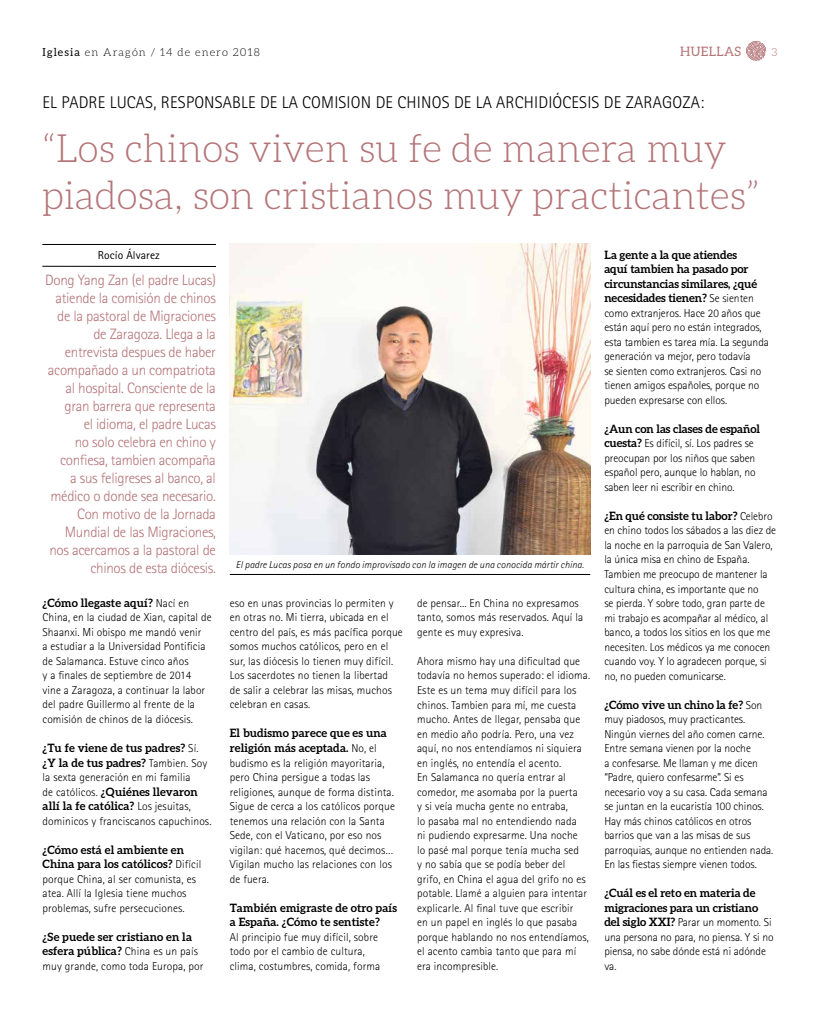
<style>
.page{position:relative;width:820px;height:1021px;background:#fff}
.page>*{position:absolute;margin:0;border:0;box-sizing:border-box;transform-origin:0 0}
.t1{font:300 39px/46.8px "Aleo";color:#b47478}
.t2{font:300 17px "Rotis Sans Serif";letter-spacing:.01em;color:#000}
.t3{font:300 15px/18px "Rotis Sans Serif";letter-spacing:-.02em;color:#b47478;text-align:right}
.t4{font:13px "Aleo";letter-spacing:.025em;color:#b47478}
.t5{font:300 11.5px/14.5px "Rotis Sans Serif";letter-spacing:.01em;color:#000}
.t6{font:700 11.5px/14.5px "Aleo";letter-spacing:.01em;color:#000}
.t7{font:11.5px "Rotis Sans Serif";letter-spacing:.01em;color:#000}
.t8{font:300 11px "Aleo";letter-spacing:.1em;color:#000}
.t9{font:300 11px "Aleo";color:#b47478}
.t10{font:italic 300 10px "Rotis Sans Serif";letter-spacing:.01em;color:#000}
.s1{font-weight:400}
.s2{font-family:"Rotis Sans Serif";font-weight:300}
.s3{font-family:"Aleo";font-weight:700}
</style>
<div class="page">
<svg style="left:746px;top:41px;width:19px;height:20px"></svg>
<img style="left:230px;top:243px;width:360px;height:311px">
<hr style="left:42px;top:244px;width:174px;height:1px;background:#000">
<hr style="left:42px;top:266px;width:174px;height:1px;background:#000">
<hr style="left:230px;top:574px;width:360px;height:1px;background:#000">
<p class="t8" style="left:43px;top:46px;width:219px"><span class="s1">Iglesia</span> en Aragón / 14 de enero 2018</p>
<p class="t4" style="left:680px;top:44px;width:63px">HUELLAS</p>
<p class="t9" style="left:771px;top:46px;width:7px">3</p>
<h2 class="t2" style="left:43px;top:93px;width:662px">EL PADRE LUCAS, RESPONSABLE DE LA COMISION DE CHINOS DE LA ARCHIDIÓCESIS DE ZARAGOZA:</h2>
<h1 class="t1" style="left:43px;top:125px;width:718px">“Los chinos viven su fe de manera muy piadosa, son cristianos muy practicantes”</h1>
<p class="t7" style="left:98px;top:248px;width:64px">Rocío Álvarez</p>
<p class="t3" style="left:45px;top:270px;width:172px">Dong Yang Zan (el padre Lucas) atiende la comisión de chinos de la pastoral de Migraciones de Zaragoza. Llega a la entrevista despues de haber acompañado a un compatriota al hospital. Consciente de la gran barrera que representa<br>el idioma, el padre Lucas<br>no solo celebra en chino y confiesa, tambien acompaña<br>a sus feligreses al banco, al médico o donde sea necesario.<br>Con motivo de la Jornada<br>Mundial de las Migraciones, nos acercamos a la pastoral de chinos de esta diócesis.</p>
<p class="t6" style="left:43px;top:595px;width:148px">¿Cómo llegaste aquí? <span class="s2">Nací en</span></p>
<p class="t5" style="left:43px;top:610px;width:170px">China, en la ciudad de Xian, capital de Shaanxi. Mi obispo me mandó venir<br>a estudiar a la Universidad Pontificia de Salamanca. Estuve cinco años<br>y a finales de septiembre de 2014 vine a Zaragoza, a continuar la labor del padre Guillermo al frente de la comisión de chinos de la diócesis.</p>
<p class="t6" style="left:43px;top:740px;width:166px">¿Tu fe viene de tus padres? <span class="s2">Sí. </span>¿Y la de tus padres? <span class="s2">Tambien. Soy</span></p>
<p class="t5" style="left:43px;top:769px;width:149px">la sexta generación en mi familia</p>
<p class="t6" style="left:43px;top:784px;width:157px"><span class="s2">de católicos.</span> ¿Quiénes llevaron allí la fe católica? <span class="s2">Los jesuitas,</span></p>
<p class="t5" style="left:43px;top:813px;width:170px">dominicos y franciscanos capuchinos.</p>
<p class="t6" style="left:43px;top:842px;width:160px">¿Cómo está el ambiente en<br>China para los católicos? <span class="s2">Difícil</span></p>
<p class="t5" style="left:43px;top:871px;width:155px">porque China, al ser comunista, es atea. Allí la Iglesia tiene muchos problemas, sufre persecuciones.</p>
<p class="t6" style="left:43px;top:929px;width:157px">¿Se puede ser cristiano en la esfera pública? <span class="s2">China es un país</span></p>
<p class="t5" style="left:43px;top:958px;width:162px">muy grande, como toda Europa, por</p>
<p class="t10" style="left:236px;top:558px;width:349px">El padre Lucas posa en un fondo improvisado con la imagen de una conocida mártir china.</p>
<p class="t5" style="left:230px;top:595px;width:174px">eso en unas provincias lo permiten y en otras no. Mi tierra, ubicada en el centro del país, es más pacífica porque somos muchos católicos, pero en el sur, las diócesis lo tienen muy difícil.<br>Los sacerdotes no tienen la libertad<br>de salir a celebrar las misas, muchos celebran en casas.</p>
<p class="t6" style="left:230px;top:726px;width:158px">El budismo parece que es una religión más aceptada. <span class="s2">No, el</span></p>
<p class="t5" style="left:230px;top:755px;width:167px">budismo es la religión mayoritaria, pero China persigue a todas las religiones, aunque de forma distinta.<br>Sigue de cerca a los católicos porque tenemos una relación con la Santa<br>Sede, con el Vaticano, por eso nos vigilan: qué hacemos, qué decimos…<br>Vigilan mucho las relaciones con los de fuera.</p>
<p class="t6" style="left:230px;top:900px;width:169px">También emigraste de otro país a España. ¿Cómo te sentiste?</p>
<p class="t5" style="left:230px;top:929px;width:152px">Al principio fue muy difícil, sobre todo por el cambio de cultura, clima, costumbres, comida, forma</p>
<p class="t5" style="left:417px;top:596px;width:168px">de pensar... En China no expresamos tanto, somos más reservados. Aquí la gente es muy expresiva.</p>
<p class="t5" style="left:417px;top:654px;width:174px">Ahora mismo hay una dificultad que todavía no hemos superado: el idioma.<br>Este es un tema muy difícil para los chinos. Tambien para mí, me cuesta mucho. Antes de llegar, pensaba que en medio año podría. Pero, una vez aquí, no nos entendíamos ni siquiera en inglés, no entendía el acento.<br>En Salamanca no quería entrar al comedor, me asomaba por la puerta<br>y si veía mucha gente no entraba,<br>lo pasaba mal no entendiendo nada<br>ni pudiendo expresarme. Una noche<br>lo pasé mal porque tenía mucha sed<br>y no sabía que se podía beber del grifo, en China el agua del grifo no es potable. Llamé a alguien para intentar explicarle. Al final tuve que escribir<br>en un papel en inglés lo que pasaba porque hablando no nos entendíamos, el acento cambia tanto que para mí era incompresible.</p>
<p class="t6" style="left:604px;top:247px;width:154px">La gente a la que atiendes aquí tambien ha pasado por circunstancias similares, ¿qué necesidades tienen? <span class="s2">Se sienten</span></p>
<p class="t5" style="left:604px;top:306px;width:166px">como extranjeros. Hace 20 años que están aquí pero no están integrados, esta tambien es tarea mía. La segunda generación va mejor, pero todavía<br>se sienten como extranjeros. Casi no tienen amigos españoles, porque no pueden expresarse con ellos.</p>
<p class="t6" style="left:604px;top:421px;width:157px">¿Aun con las clases de español</p>
<p class="t5" style="left:604px;top:436px;width:153px"><span class="s3">cuesta?</span> Es difícil, sí. Los padres se preocupan por los niños que saben español pero, aunque lo hablan, no saben leer ni escribir en chino.</p>
<p class="t6" style="left:604px;top:508px;width:170px">¿En qué consiste tu labor? <span class="s2">Celebro</span></p>
<p class="t5" style="left:604px;top:523px;width:173px">en chino todos los sábados a las diez de la noche en la parroquia de San Valero, la única misa en chino de España.<br>Tambien me preocupo de mantener la cultura china, es importante que no<br>se pierda. Y sobre todo, gran parte de mi trabajo es acompañar al médico, al banco, a todos los sitios en los que me necesiten. Los médicos ya me conocen cuando voy. Y lo agradecen porque, si no, no pueden comunicarse.</p>
<p class="t6" style="left:604px;top:697px;width:159px">¿Cómo vive un chino la fe? <span class="s2">Son</span></p>
<p class="t5" style="left:604px;top:712px;width:170px">muy piadosos, muy practicantes.<br>Ningún viernes del año comen carne.<br>Entre semana vienen por la noche<br>a confesarse. Me llaman y me dicen “Padre, quiero confesarme”. Si es necesario voy a su casa. Cada semana se juntan en la eucaristía 100 chinos.<br>Hay más chinos católicos en otros barrios que van a las misas de sus parroquias, aunque no entienden nada.<br>En las fiestas siempre vienen todos.</p>
<p class="t6" style="left:604px;top:885px;width:155px">¿Cuál es el reto en materia de migraciones para un cristiano</p>
<p class="t5" style="left:604px;top:915px;width:171px"><span class="s3">del siglo XXI?</span> Parar un momento. Si una persona no para, no piensa. Y si no piensa, no sabe dónde está ni adónde va.</p>
</div>
